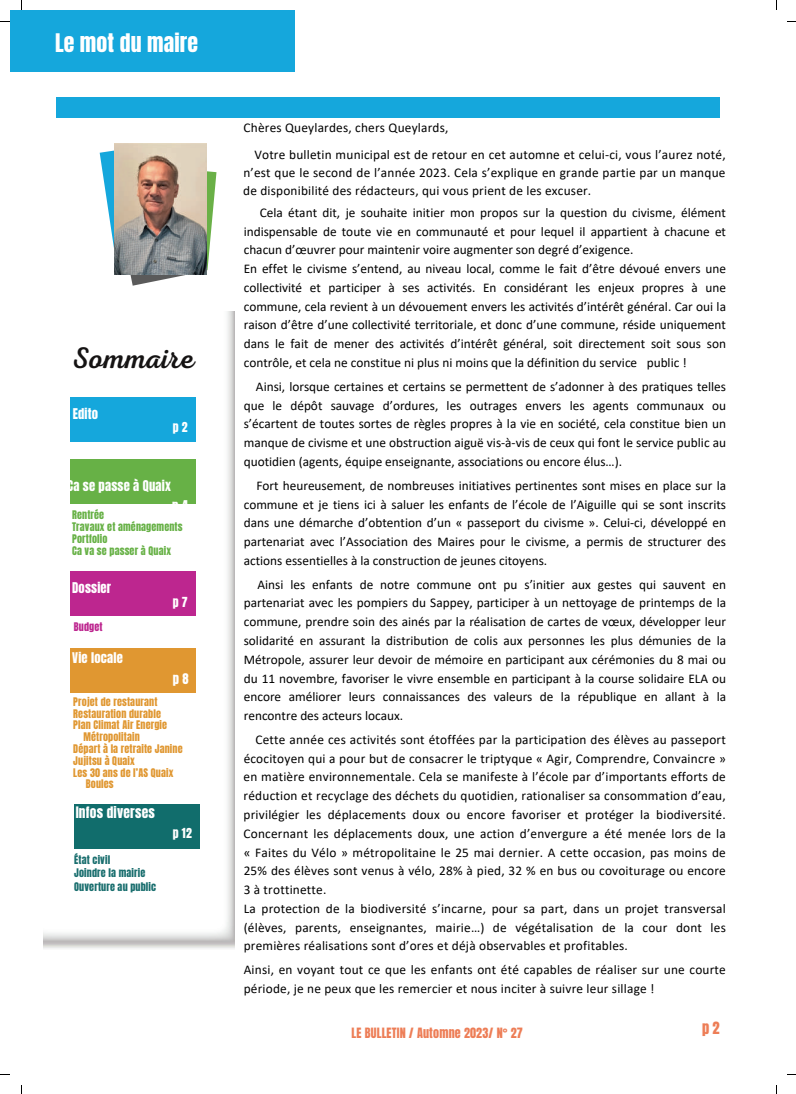
<style>
.page{position:relative;width:796px;height:1094px;background:#fff}
.page>*{position:absolute;margin:0;border:0;box-sizing:border-box;transform-origin:0 0}
.t1{font:30px "RTL Adam Script Regular";letter-spacing:.01em;color:#151313}
.t2{font:21.75px "Anton";letter-spacing:.01em;color:#fff}
.t3{font:14.5px "Anton";color:#ed7d56}
.t4{font:13.5px "Anton";letter-spacing:.015em;color:#fff}
.t5{font:13.25px/18.8px "Calibri";letter-spacing:.015em;color:#000}
.t6{font:12.62px "Anton";letter-spacing:.015em;color:#fff}
.t7{font:12.5px "Anton";letter-spacing:.015em;color:#fff}
.t8{font:12.12px "Anton";letter-spacing:.015em;color:#ed7d56}
.t9{font:11.75px "Anton";color:#fff}
.t10{font:10.12px "Anton";letter-spacing:.015em;color:#e09731}
.t11{font:10.12px/12px "Anton";letter-spacing:.015em;color:#67b146}
.t12{font:10.12px/13.5px "Anton";letter-spacing:.015em;color:#196e6e}
.t13{font:10.12px "Anton";letter-spacing:.015em;color:#bd268f}
</style>
<div class="page">
<svg style="left:100px;top:150px;width:116px;height:136px"></svg>
<img style="left:114px;top:144px;width:93px;height:130px">
<div style="left:10px;top:10px;width:285px;height:62px;background:#15a7dc"></div>
<div style="left:56px;top:97px;width:663px;height:21px;background:#15a7dc"></div>
<img style="left:44px;top:311px;width:190px;height:638px">
<div style="left:70px;top:397px;width:126px;height:45px;background:#15a7dc"></div>
<div style="left:70px;top:459px;width:126px;height:45px;background:#67b146"></div>
<div style="left:74px;top:803px;width:126px;height:45px;background:#116d6c"></div>
<div style="left:70px;top:571px;width:126px;height:44px;background:#bd268f"></div>
<div style="left:70px;top:648px;width:126px;height:44px;background:#e09731"></div>
<h2 class="t2" style="left:55px;top:27px;width:145px">Le mot du maire</h2>
<h1 class="t1" style="left:71px;top:341px;width:125px">Sommaire</h1>
<p class="t6" style="left:73px;top:404px;width:27px">Edito</p>
<p class="t9" style="left:173px;top:419px;width:16px">p 2</p>
<p class="t6" style="left:67px;top:476px;width:105px">Ca se passe à Quaix</p>
<p class="t6" style="left:172px;top:496px;width:17px">p 4</p>
<p class="t11" style="left:72px;top:508px;width:112px">Rentrée<br>Travaux et aménagements<br>Portfolio<br>Ca va se passer à Quaix</p>
<p class="t6" style="left:72px;top:578px;width:41px">Dossier</p>
<p class="t13" style="left:74px;top:619px;width:30px">Budget</p>
<p class="t7" style="left:72px;top:648px;width:52px">Vie locale</p>
<p class="t9" style="left:173px;top:593px;width:16px">p 7</p>
<p class="t7" style="left:173px;top:669px;width:17px">p 8</p>
<p class="t10" style="left:73px;top:694px;width:86px">Projet de restaurant</p>
<p class="t10" style="left:73px;top:706px;width:89px">Restauration durable</p>
<p class="t10" style="left:73px;top:718px;width:95px">Plan Climat Air Energie</p>
<p class="t10" style="left:83px;top:729px;width:58px">Métropolitain</p>
<p class="t10" style="left:73px;top:741px;width:111px">Départ à la retraite Janine</p>
<p class="t10" style="left:73px;top:753px;width:63px">Jujitsu à Quaix</p>
<p class="t10" style="left:73px;top:765px;width:102px">Les 30 ans de l’AS Quaix</p>
<p class="t10" style="left:86px;top:776px;width:29px">Boules</p>
<p class="t4" style="left:76px;top:802px;width:81px">Infos diverses</p>
<p class="t12" style="left:74px;top:852px;width:83px">État civil<br>Joindre la mairie<br>Ouverture au public</p>
<p class="t9" style="left:173px;top:824px;width:20px">p 12</p>
<p class="t5" style="left:254px;top:116px;width:473px;line-height:26.2px;text-indent:-11px">Chères Queylardes, chers Queylards,<br>Votre bulletin municipal est de retour en cet automne et celui-ci, vous l’aurez noté,</p>
<p class="t5" style="left:243px;top:164px;width:484px;line-height:18.1px">n’est que le second de l’année 2023. Cela s’explique en grande partie par un manque de disponibilité des rédacteurs, qui vous prient de les excuser.</p>
<p class="t5" style="left:244px;top:204px;width:484px;text-indent:16px">Cela étant dit, je souhaite initier mon propos sur la question du civisme, élément indispensable de toute vie en communauté et pour lequel il appartient à chacune et chacun d’œuvrer pour maintenir voire augmenter son degré d’exigence.<br>En effet le civisme s’entend, au niveau local, comme le fait d’être dévoué envers une collectivité et participer à ses activités. En considérant les enjeux propres à une commune, cela revient à un dévouement envers les activités d’intérêt général. Car oui la raison d’être d’une collectivité territoriale, et donc d’une commune, réside uniquement dans le fait de mener des activités d’intérêt général, soit directement soit sous son contrôle, et cela ne constitue ni plus ni moins que la définition du service public !</p>
<p class="t5" style="left:244px;top:378px;width:484px;text-align:justify;text-indent:12px">Ainsi, lorsque certaines et certains se permettent de s’adonner à des pratiques telles que le dépôt sauvage d’ordures, les outrages envers les agents communaux ou s’écartent de toutes sortes de règles propres à la vie en société, cela constitue bien un manque de civisme et une obstruction aiguë vis-à-vis de ceux qui font le service public au quotidien (agents, équipe enseignante, associations ou encore élus…).</p>
<p class="t5" style="left:244px;top:477px;width:484px;text-align:justify;text-indent:13px">Fort heureusement, de nombreuses initiatives pertinentes sont mises en place sur la commune et je tiens ici à saluer les enfants de l’école de l’Aiguille qui se sont inscrits dans une démarche d’obtention d’un « passeport du civisme ». Celui-ci, développé en partenariat avec l’Association des Maires pour le civisme, a permis de structurer des actions essentielles à la construction de jeunes citoyens.</p>
<p class="t5" style="left:244px;top:576px;width:484px;text-align:justify;text-indent:14px">Ainsi les enfants de notre commune ont pu s’initier aux gestes qui sauvent en partenariat avec les pompiers du Sappey, participer à un nettoyage de printemps de la commune, prendre soin des ainés par la réalisation de cartes de vœux, développer leur solidarité en assurant la distribution de colis aux personnes les plus démunies de la Métropole, assurer leur devoir de mémoire en participant aux cérémonies du 8 mai ou du 11 novembre, favoriser le vivre ensemble en participant à la course solidaire ELA ou encore améliorer leurs connaissances des valeurs de la république en allant à la rencontre des acteurs locaux.</p>
<p class="t5" style="left:244px;top:731px;width:484px;text-indent:12px">Cette année ces activités sont étoffées par la participation des élèves au passeport écocitoyen qui a pour but de consacrer le triptyque « Agir, Comprendre, Convaincre » en matière environnementale. Cela se manifeste à l’école par d’importants efforts de réduction et recyclage des déchets du quotidien, rationaliser sa consommation d’eau, privilégier les déplacements doux ou encore favoriser et protéger la biodiversité.<br>Concernant les déplacements doux, une action d’envergure a été menée lors de la « Faites du Vélo » métropolitaine le 25 mai dernier. A cette occasion, pas moins de 25% des élèves sont venus à vélo, 28% à pied, 32 % en bus ou covoiturage ou encore 3 à trottinette.<br>La protection de la biodiversité s’incarne, pour sa part, dans un projet transversal (élèves, parents, enseignantes, mairie…) de végétalisation de la cour dont les premières réalisations sont d’ores et déjà observables et profitables.</p>
<p class="t5" style="left:244px;top:961px;width:484px">Ainsi, en voyant tout ce que les enfants ont été capables de réaliser sur une courte période, je ne peux que les remercier et nous inciter à suivre leur sillage !</p>
<p class="t8" style="left:352px;top:1024px;width:173px">LE BULLETIN / Automne 2023/ N° 27</p>
<p class="t3" style="left:702px;top:1017px;width:19px">p2</p>
</div>
